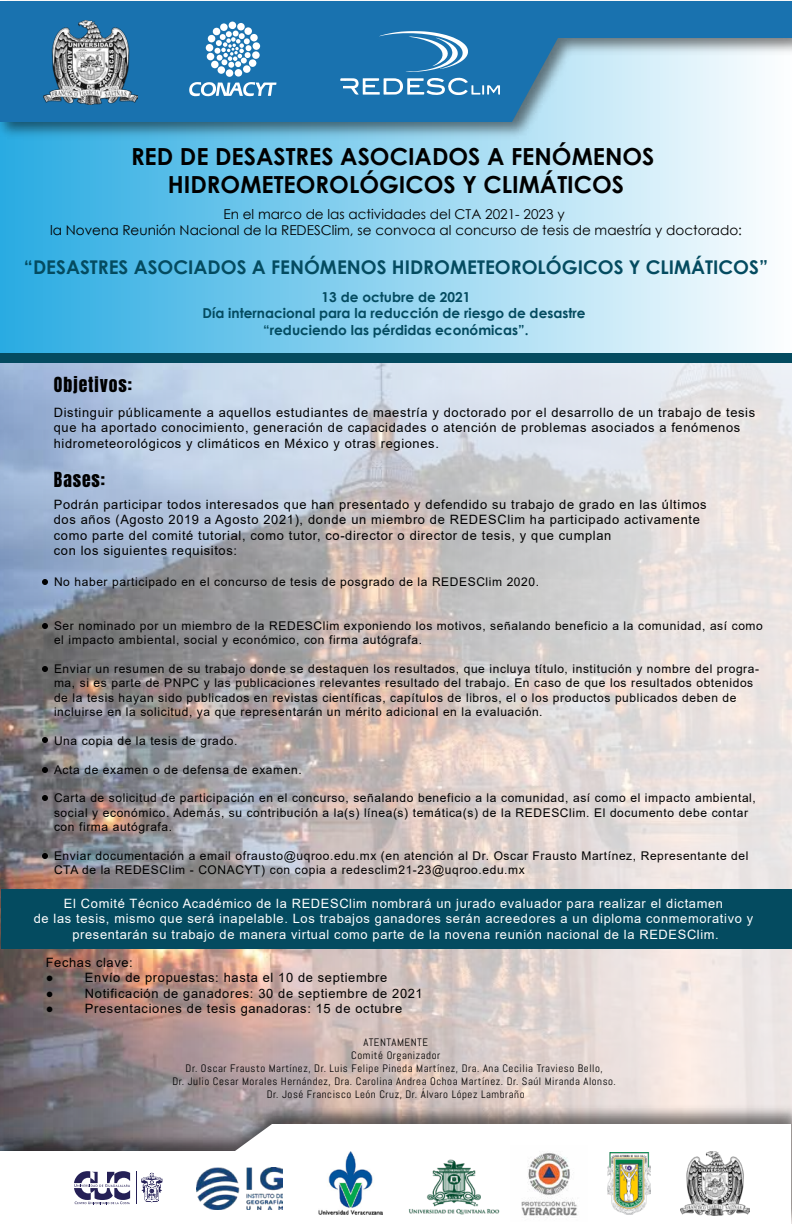
<style>
.page{position:relative;width:792px;height:1224px;background:#fff}
.page>*{position:absolute;margin:0;border:0;box-sizing:border-box;transform-origin:0 0}
.t1{font:700 23.5px/28.2px "Century Gothic";color:#000;text-align:center}
.t2{font:700 18.9px "Century Gothic";color:#044b60}
.t3{font:17.7px "Anton";letter-spacing:.05em;color:#000}
.t4{font:700 13.7px/16.4px "Century Gothic";color:#044b60;text-align:center}
.t5{font:13.6px/16.3px "Century Gothic";color:#000;text-align:center}
.t6{font:12.9px/15.5px "Arial";letter-spacing:.05em;color:#000}
.t7{font:12.9px/15.5px "Arial";letter-spacing:.05em;color:#fff;text-align:center}
.t8{font:12px/14.4px "Arial";letter-spacing:.05em;color:#000}
.t9{font:10.8px/12.9px "Abel";letter-spacing:.05em;color:#000;text-align:center}
</style>
<div class="page">
<img style="left:0;top:363px;width:792px;height:737px">
<div style="left:0;top:258px;width:792px;height:105px;background:#044b60"></div>
<div style="left:0;top:32px;width:792px;height:321px;background:linear-gradient(to right,#29abe2,#fdfeff)"></div>
<img style="left:0;top:122px;width:792px;height:22px">
<svg style="left:0;top:1px;width:792px;height:121px;background:#4b91bf"></svg>
<img style="left:0;top:1100px;width:792px;height:124px">
<svg style="left:0;top:1124px;width:791px;height:100px"></svg>
<svg style="left:189px;top:82px;width:87px;height:14px"></svg>
<div style="left:206px;top:44px;width:7px;height:8px;background:#fff;border-radius:50%"></div>
<div style="left:235px;top:69px;width:7px;height:8px;background:#fff;border-radius:50%"></div>
<div style="left:211px;top:61px;width:8px;height:7px;background:#fff;border-radius:50%"></div>
<div style="left:243px;top:65px;width:8px;height:8px;background:#fff;border-radius:50%"></div>
<div style="left:253px;top:42px;width:7px;height:8px;background:#fff;border-radius:50%"></div>
<div style="left:252px;top:51px;width:8px;height:8px;background:#fff;border-radius:50%"></div>
<div style="left:213px;top:28px;width:7px;height:7px;background:#fff;border-radius:50%"></div>
<div style="left:208px;top:35px;width:7px;height:7px;background:#fff;border-radius:50%"></div>
<div style="left:207px;top:53px;width:7px;height:7px;background:#fff;border-radius:50%"></div>
<div style="left:250px;top:34px;width:8px;height:7px;background:#fff;border-radius:50%"></div>
<div style="left:218px;top:66px;width:7px;height:8px;background:#fff;border-radius:50%"></div>
<div style="left:249px;top:59px;width:7px;height:8px;background:#fff;border-radius:50%"></div>
<div style="left:226px;top:69px;width:7px;height:8px;background:#fff;border-radius:50%"></div>
<svg style="left:215px;top:22px;width:36px;height:46px"></svg>
<svg style="left:340px;top:78px;width:160px;height:17px"></svg>
<svg style="left:379px;top:31px;width:89px;height:41px;background:#418abd"></svg>
<div style="left:1px;top:889px;width:791px;height:60px;background:#044b60"></div>
<svg style="left:42px;top:579px;width:6px;height:6px"></svg>
<svg style="left:42px;top:623px;width:6px;height:6px"></svg>
<svg style="left:42px;top:666px;width:6px;height:6px"></svg>
<svg style="left:42px;top:737px;width:6px;height:6px"></svg>
<svg style="left:42px;top:767px;width:6px;height:6px"></svg>
<svg style="left:42px;top:795px;width:6px;height:6px"></svg>
<svg style="left:42px;top:853px;width:6px;height:6px"></svg>
<img style="left:392px;top:1156px;width:119px;height:66px">
<img style="left:680px;top:1152px;width:70px;height:63px">
<img style="left:44px;top:20px;width:93px;height:85px">
<img style="left:318px;top:1151px;width:65px;height:65px">
<img style="left:511px;top:1145px;width:77px;height:77px">
<img style="left:607px;top:1152px;width:44px;height:63px">
<img style="left:196px;top:1167px;width:87px;height:43px">
<svg style="left:74px;top:1171px;width:56px;height:33px"></svg>
<svg style="left:141px;top:1173px;width:21px;height:30px"></svg>
<hr style="left:136px;top:1171px;width:1px;height:33px;background:#252056">
<h1 class="t1" style="left:131px;top:141px;width:525px">RED DE DESASTRES ASOCIADOS A FENÓMENOS<br>HIDROMETEOROLÓGICOS Y CLIMÁTICOS</h1>
<p class="t5" style="left:50px;top:206px;width:694px">En el marco de las actividades del CTA 2021- 2023 y<br>la Novena Reunión Nacional de la REDESClim, se convoca al concurso de tesis de maestría y doctorado:</p>
<h2 class="t2" style="left:24px;top:253px;width:746px">“DESASTRES ASOCIADOS A FENÓMENOS HIDROMETEOROLÓGICOS Y CLIMÁTICOS”</h2>
<p class="t4" style="left:203px;top:288px;width:385px">13 de octubre de 2021<br>Día internacional para la reducción de riesgo de desastre “reduciendo las pérdidas económicas”.</p>
<h3 class="t3" style="left:54px;top:376px;width:79px">Objetivos:</h3>
<p class="t6" style="left:54px;top:405px;width:703px">Distinguir públicamente a aquellos estudiantes de maestría y doctorado por el desarrollo de un trabajo de tesis que ha aportado conocimiento, generación de capacidades o atención de problemas asociados a fenómenos hidrometeorológicos y climáticos en México y otras regiones.</p>
<h3 class="t3" style="left:54px;top:471px;width:53px">Bases:</h3>
<p class="t6" style="left:54px;top:497px;width:654px">Podrán participar todos interesados que han presentado y defendido su trabajo de grado en las últimos dos años (Agosto 2019 a Agosto 2021), donde un miembro de REDESClim ha participado activamente como parte del comité tutorial, como tutor, co-director o director de tesis, y que cumplan<br>con los siguientes requisitos:</p>
<p class="t8" style="left:54px;top:575px;width:487px">No haber participado en el concurso de tesis de posgrado de la REDESClim 2020.</p>
<p class="t8" style="left:54px;top:618px;width:710px">Ser nominado por un miembro de la REDESClim exponiendo los motivos, señalando beneficio a la comunidad, así como el impacto ambiental, social y económico, con firma autógrafa.</p>
<p class="t8" style="left:54px;top:661px;width:707px">Enviar un resumen de su trabajo donde se destaquen los resultados, que incluya título, institución y nombre del progra&shy;ma, si es parte de PNPC y las publicaciones relevantes resultado del trabajo. En caso de que los resultados obtenidos de la tesis hayan sido publicados en revistas científicas, capítulos de libros, el o los productos publicados deben de incluirse en la solicitud, ya que representarán un mérito adicional en la evaluación.</p>
<p class="t8" style="left:54px;top:733px;width:185px">Una copia de la tesis de grado.</p>
<p class="t8" style="left:54px;top:762px;width:249px">Acta de examen o de defensa de examen.</p>
<p class="t8" style="left:54px;top:791px;width:703px">Carta de solicitud de participación en el concurso, señalando beneficio a la comunidad, así como el impacto ambiental, social y económico. Además, su contribución a la(s) línea(s) temática(s) de la REDESClim. El documento debe contar con firma autógrafa.</p>
<p class="t8" style="left:54px;top:849px;width:696px">Enviar documentación a email ofrausto@uqroo.edu.mx (en atención al Dr. Oscar Frausto Martínez, Representante del<br>CTA de la REDESClim - CONACYT) con copia a redesclim21-23@uqroo.edu.mx</p>
<p class="t7" style="left:34px;top:896px;width:721px">El Comité Técnico Académico de la REDESClim nombrará un jurado evaluador para realizar el dictamen<br>de las tesis, mismo que será inapelable. Los trabajos ganadores serán acreedores a un diploma conmemorativo y presentarán su trabajo de manera virtual como parte de la novena reunión nacional de la REDESClim.</p>
<p class="t6" style="left:46px;top:955px;width:89px">Fechas clave: ●</p>
<p class="t6" style="left:85px;top:970px;width:304px">Envío de propuestas: hasta el 10 de septiembre</p>
<p class="t6" style="left:46px;top:986px;width:9px">●</p>
<p class="t6" style="left:85px;top:986px;width:339px">Notificación de ganadores: 30 de septiembre de 2021</p>
<p class="t6" style="left:46px;top:1001px;width:9px">●</p>
<p class="t6" style="left:85px;top:1001px;width:319px">Presentaciones de tesis ganadoras: 15 de octubre</p>
<p class="t9" style="left:173px;top:1036px;width:445px">ATENTAMENTE<br>Comité Organizador<br>Dr. Oscar Frausto Martínez, Dr. Luis Felipe Pineda Martínez, Dra. Ana Cecilia Travieso Bello,<br>Dr. Julio Cesar Morales Hernández, Dra. Carolina Andrea Ochoa Martínez. Dr. Saúl Miranda Alonso.<br>Dr. José Francisco León Cruz, Dr. Álvaro López Lambraño</p>
</div>
